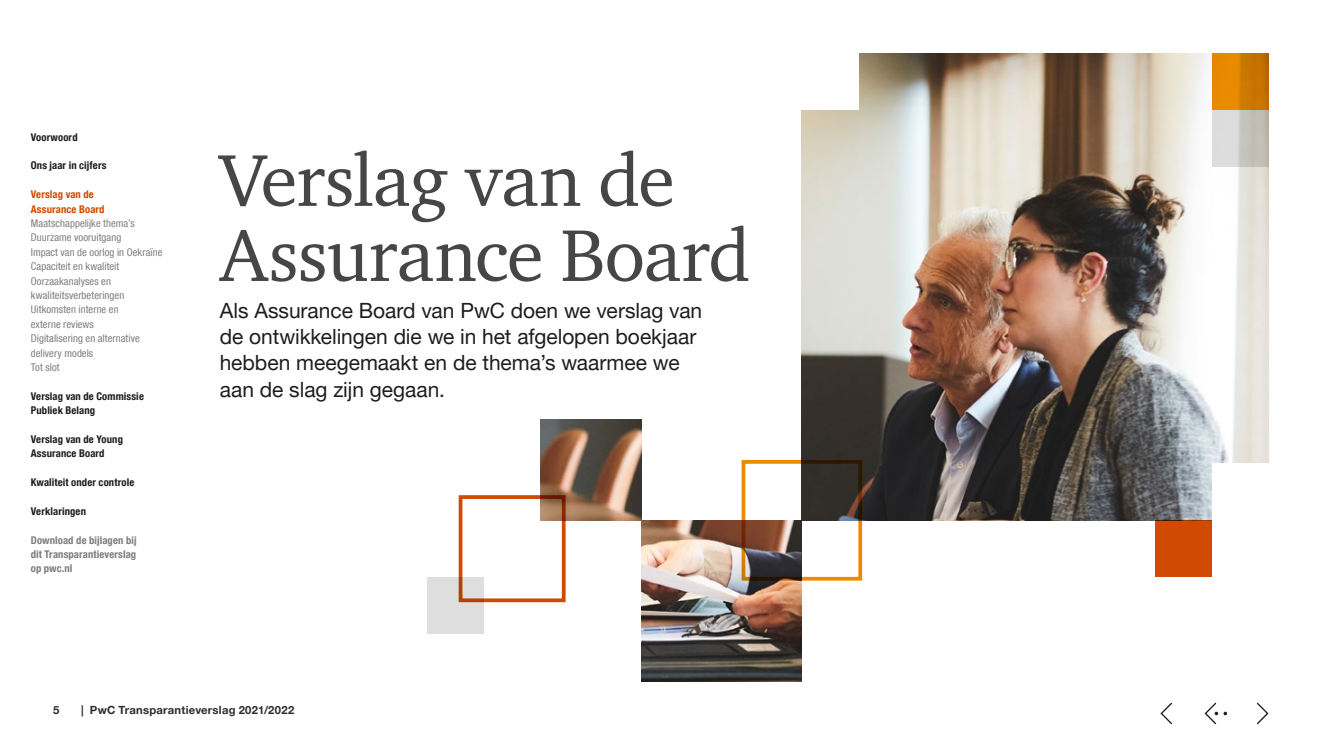
<style>
.page{position:relative;width:1322px;height:745px;background:#fff}
.page>*{position:absolute;margin:0;border:0;box-sizing:border-box;transform-origin:0 0}
.t1{font:75px/75px "ITC Charter Com";letter-spacing:-.015em;color:#464646}
.t2{font:21px/26.2px "Helvetica Neue LT Pro";color:#1d1d1b}
.t3{font:700 11.25px "Helvetica Neue LT Pro";letter-spacing:.02em;color:#2d2d2d}
.t4{font:condensed 10.62px/14.4px "Helvetica Neue LT Com";letter-spacing:.005em;color:#7d7d7d}
.t5{font:700 condensed 10.62px/14.4px "Helvetica Neue LT Com";letter-spacing:.01em;color:#1d1d1b}
.t6{font:700 condensed 10.62px/14.4px "Helvetica Neue LT Com";letter-spacing:.01em;color:#7d7d7d;text-align:justify}
.t7{font:700 condensed 10.62px/14.4px "Helvetica Neue LT Com";letter-spacing:.01em;color:#d04a02}
</style>
<div class="page">
<img style="left:641px;top:520px;width:161px;height:160px">
<img style="left:540px;top:419px;width:101px;height:101px">
<svg style="left:1204px;top:702px;width:23px;height:21px"></svg>
<svg style="left:1160px;top:702px;width:12px;height:21px"></svg>
<svg style="left:1256px;top:702px;width:12px;height:21px"></svg>
<img style="left:802px;top:53px;width:466px;height:467px">
<div style="left:741px;top:459px;width:121px;height:121px;border:4px solid #eb8c00"></div>
<svg style="left:1211px;top:53px;width:57px;height:57px;background:#d78004"></svg>
<div style="left:459px;top:495px;width:106px;height:106px;border:4px solid #d04a02"></div>
<div style="left:1155px;top:520px;width:57px;height:56px;background:#d04a02"></div>
<svg style="left:1211px;top:110px;width:57px;height:57px;background:#cfceca"></svg>
<div style="left:427px;top:576px;width:57px;height:57px;background:#dedede"></div>
<div style="left:794px;top:47px;width:64px;height:63px;background:#fff"></div>
<div style="left:1212px;top:463px;width:64px;height:63px;background:#fff"></div>
<p class="t5" style="left:31px;top:130px;width:48px">Voorwoord</p>
<p class="t5" style="left:31px;top:158px;width:77px">Ons jaar in cijfers</p>
<p class="t7" style="left:31px;top:187px;width:75px">Verslag van de<br>Assurance Board</p>
<p class="t4" style="left:31px;top:216px;width:133px">Maatschappelijke thema’s<br>Duurzame vooruitgang<br>Impact van de oorlog in Oekraïne<br>Capaciteit en kwaliteit<br>Oorzaakanalyses en kwaliteitsverbeteringen<br>Uitkomsten interne en<br>externe reviews<br>Digitalisering en alternative delivery models<br>Tot slot</p>
<p class="t5" style="left:31px;top:388px;width:115px">Verslag van de Commissie<br>Publiek Belang</p>
<p class="t5" style="left:31px;top:431px;width:94px">Verslag van de Young<br>Assurance Board</p>
<p class="t5" style="left:31px;top:475px;width:105px">Kwaliteit onder controle</p>
<p class="t5" style="left:31px;top:503px;width:57px">Verklaringen</p>
<p class="t6" style="left:31px;top:532px;width:107px">Download de bijlagen bij dit Transparantieverslag op pwc.nl</p>
<p class="t1" style="left:220px;top:141px;width:532px">Verslag van de<br>Assurance Board</p>
<p class="t2" style="left:220px;top:296px;width:484px">Als Assurance Board van PwC doen we verslag van de ontwikkelingen die we in het afgelopen boekjaar hebben meegemaakt en de thema’s waarmee we aan de slag zijn gegaan.</p>
<p class="t3" style="left:53px;top:702px;width:8px">5</p>
<p class="t3" style="left:81px;top:702px;width:215px">| PwC Transparantieverslag 2021/2022</p>
</div>
